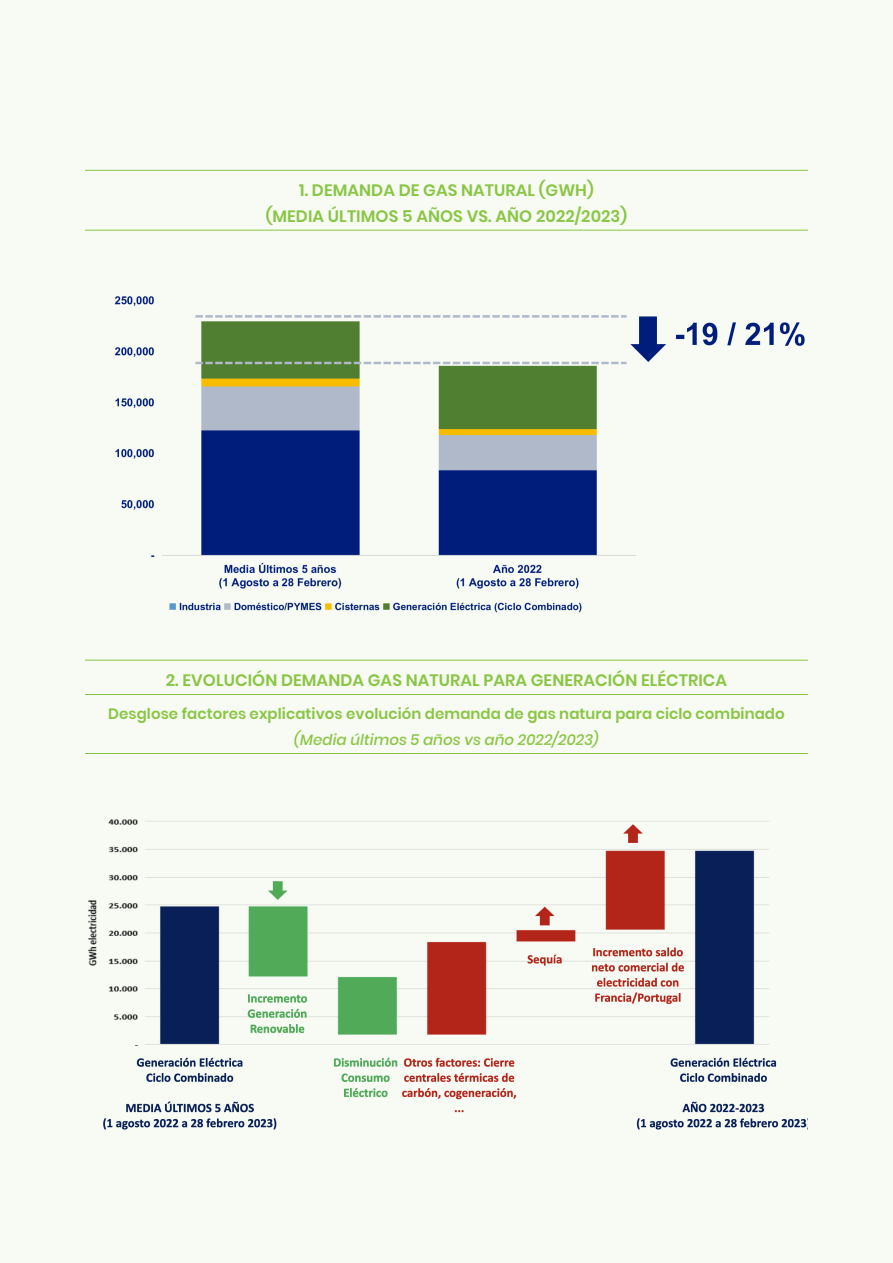
<style>
.page{position:relative;width:893px;height:1263px;background:#f8fbf4}
.page>*{position:absolute;margin:0;border:0;box-sizing:border-box;transform-origin:0 0}
.txtt_tabla{font:600 16.5px "Poppins";letter-spacing:.005em;color:#8ac645}
.txtt_tabla-2{font:600 15px "Poppins";letter-spacing:.005em;color:#8ac645}
.txtt_tabla-3{font:italic 500 15px "Poppins";letter-spacing:.005em;color:#8ac645}
</style>
<div class="page">
<hr style="left:85px;top:170px;width:723px;height:1px;background:#8ac645">
<hr style="left:85px;top:230px;width:723px;height:1px;background:#8ac645">
<hr style="left:85px;top:660px;width:723px;height:1px;background:#8ac645">
<hr style="left:85px;top:694px;width:723px;height:1px;background:#8ac645">
<hr style="left:85px;top:753px;width:723px;height:1px;background:#8ac645">
<img style="left:114px;top:296px;width:691px;height:317px">
<img style="left:88px;top:819px;width:720px;height:311px">
<p class="txtt_tabla" style="left:299px;top:181px;width:296px">1. DEMANDA DE GAS NATURAL (GWH)</p>
<p class="txtt_tabla" style="left:266px;top:206px;width:363px">(MEDIA ÚLTIMOS 5 AÑOS VS. AÑO 2022/2023)</p>
<p class="txtt_tabla" style="left:166px;top:671px;width:563px">2. EVOLUCIÓN DEMANDA GAS NATURAL PARA GENERACIÓN ELÉCTRICA</p>
<p class="txtt_tabla-2" style="left:108px;top:705px;width:678px">Desglose factores explicativos evolución demanda de gas natura para ciclo combinado</p>
<p class="txtt_tabla-3" style="left:294px;top:731px;width:306px">(Media últimos 5 años vs año 2022/2023)</p>
</div>
